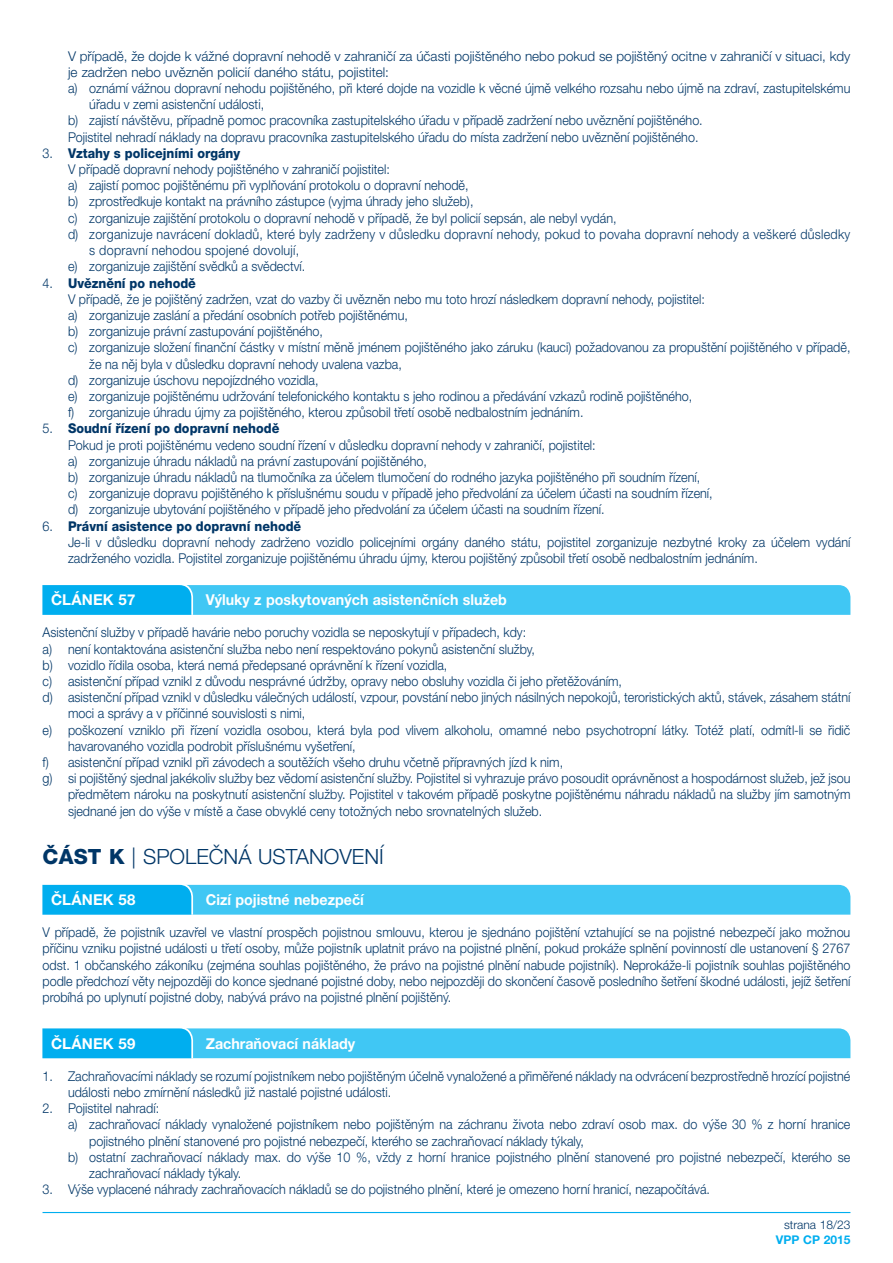
<style>
.page{position:relative;width:893px;height:1263px;background:#fff}
.page>*{position:absolute;margin:0;border:0;box-sizing:border-box;transform-origin:0 0}
.t1{font:300 21px "Helvetica Neue LT Pro";color:#003667}
.t2{font:700 15px "Helvetica Neue LT Pro";color:#fff;scale:.95 1}
.t3{font:700 15px "Helvetica Neue LT Pro";color:#fff}
.t4{font:300 13.5px/16.2px "Helvetica Neue LT Pro";color:#003667;scale:.93 1}
.t5{font:300 13.5px "Helvetica Neue LT Pro";color:#003667}
.t6{font:300 13.5px "Helvetica Neue LT Pro";letter-spacing:.02em;color:#003667;scale:.93 1}
.t7{font:800 13.5px "Helvetica Neue LT Pro";color:#003667;scale:.93 1}
.t8{font:300 12px "Helvetica Neue LT Pro";color:#003667}
.t9{font:700 12px "Helvetica Neue LT Pro";color:#00aeef}
.s1{font-weight:300}
.s2{font-weight:800}
</style>
<div class="page">
<hr style="left:43px;top:1212px;width:807px;height:1px;background:#00aeef">
<svg style="left:43px;top:585px;width:807px;height:30px;background:#35c2f3"></svg>
<svg style="left:43px;top:884px;width:807px;height:31px;background:#3cc4f3"></svg>
<svg style="left:43px;top:1028px;width:807px;height:30px;background:#37c3f3"></svg>
<p class="t5" style="left:68px;top:48px;width:784px">V případě, že dojde k vážné dopravní nehodě v zahraničí za účasti pojištěného nebo pokud se pojištěný ocitne v zahraničí v situaci, kdy</p>
<p class="t5" style="left:68px;top:64px;width:322px">je zadržen nebo uvězněn policií daného státu, pojistitel:</p>
<p class="t4" style="left:68px;top:80px;width:843px">a) oznámí vážnou dopravní nehodu pojištěného, při které dojde na vozidle k věcné újmě velkého rozsahu nebo újmě na zdraví, zastupitelskému</p>
<p class="t4" style="left:89px;top:96px;width:190px">úřadu v zemi asistenční události,</p>
<p class="t4" style="left:68px;top:112px;width:684px">b) zajistí návštěvu, případně pomoc pracovníka zastupitelského úřadu v případě zadržení nebo uvěznění pojištěného.</p>
<p class="t4" style="left:68px;top:128px;width:679px">Pojistitel nehradí náklady na dopravu pracovníka zastupitelského úřadu do místa zadržení nebo uvěznění pojištěného.</p>
<p class="t7" style="left:43px;top:145px;width:214px"><span class="s1">3.</span> Vztahy s policejními orgány</p>
<p class="t4" style="left:68px;top:161px;width:348px">V případě dopravní nehody pojištěného v zahraničí pojistitel:</p>
<p class="t4" style="left:68px;top:177px;width:432px">a) zajistí pomoc pojištěnému při vyplňování protokolu o dopravní nehodě,</p>
<p class="t4" style="left:68px;top:193px;width:437px">b) zprostředkuje kontakt na právního zástupce (vyjma úhrady jeho služeb),</p>
<p class="t4" style="left:68px;top:209px;width:591px">c) zorganizuje zajištění protokolu o dopravní nehodě v případě, že byl policií sepsán, ale nebyl vydán,</p>
<p class="t6" style="left:68px;top:226px;width:843px">d) zorganizuje navrácení dokladů, které byly zadrženy v důsledku dopravní nehody, pokud to povaha dopravní nehody a veškeré důsledky</p>
<p class="t6" style="left:89px;top:242px;width:227px">s dopravní nehodou spojené dovolují,</p>
<p class="t4" style="left:68px;top:258px;width:257px">e) zorganizuje zajištění svědků a svědectví.</p>
<p class="t7" style="left:43px;top:275px;width:166px"><span class="s1">4.</span> Uvěznění po nehodě</p>
<p class="t4" style="left:68px;top:290px;width:686px">V případě, že je pojištěný zadržen, vzat do vazby či uvězněn nebo mu toto hrozí následkem dopravní nehody, pojistitel:</p>
<p class="t4" style="left:68px;top:307px;width:367px">a) zorganizuje zaslání a předání osobních potřeb pojištěnému,</p>
<p class="t4" style="left:68px;top:323px;width:276px">b) zorganizuje právní zastupování pojištěného,</p>
<p class="t4" style="left:68px;top:339px;width:843px">c) zorganizuje složení finanční částky v místní měně jménem pojištěného jako záruku (kauci) požadovanou za propuštění pojištěného v případě,</p>
<p class="t4" style="left:89px;top:355px;width:338px">že na něj byla v důsledku dopravní nehody uvalena vazba,</p>
<p class="t4" style="left:68px;top:371px;width:271px">d) zorganizuje úschovu nepojízdného vozidla,</p>
<p class="t4" style="left:68px;top:388px;width:673px">e) zorganizuje pojištěnému udržování telefonického kontaktu s jeho rodinou a předávání vzkazů rodině pojištěného,</p>
<p class="t4" style="left:68px;top:404px;width:556px">f) zorganizuje úhradu újmy za pojištěného, kterou způsobil třetí osobě nedbalostním jednáním.</p>
<p class="t4" style="left:68px;top:420px;width:695px;text-indent:-26px">5. <span class="s2">Soudní řízení po dopravní nehodě<br></span>Pokud je proti pojištěnému vedeno soudní řízení v důsledku dopravní nehody v zahraničí, pojistitel:<br>a) zorganizuje úhradu nákladů na právní zastupování pojištěného,<br>b) zorganizuje úhradu nákladů na tlumočníka za účelem tlumočení do rodného jazyka pojištěného při soudním řízení, c) zorganizuje dopravu pojištěného k příslušnému soudu v případě jeho předvolání za účelem účasti na soudním řízení, d) zorganizuje ubytování pojištěného v případě jeho předvolání za účelem účasti na soudním řízení.</p>
<p class="t4" style="left:68px;top:517px;width:843px;text-indent:-26px">6. <span class="s2">Právní asistence po dopravní nehodě<br></span>Je-li v důsledku dopravní nehody zadrženo vozidlo policejními orgány daného státu, pojistitel zorganizuje nezbytné kroky za účelem vydání zadrženého vozidla. Pojistitel zorganizuje pojištěnému úhradu újmy, kterou pojištěný způsobil třetí osobě nedbalostním jednáním.</p>
<p class="t3" style="left:51px;top:591px;width:86px">ČLÁNEK 57</p>
<p class="t2" style="left:206px;top:591px;width:318px">Výluky z poskytovaných asistenčních služeb</p>
<p class="t4" style="left:43px;top:624px;width:522px">Asistenční služby v případě havárie nebo poruchy vozidla se neposkytují v případech, kdy:</p>
<p class="t4" style="left:43px;top:640px;width:531px">a) není kontaktována asistenční služba nebo není respektováno pokynů asistenční služby,</p>
<p class="t4" style="left:43px;top:657px;width:437px">b) vozidlo řídila osoba, která nemá předepsané oprávnění k řízení vozidla,</p>
<p class="t4" style="left:43px;top:673px;width:625px">c) asistenční případ vznikl z důvodu nesprávné údržby, opravy nebo obsluhy vozidla či jeho přetěžováním,</p>
<p class="t4" style="left:43px;top:689px;width:870px">d) asistenční případ vznikl v důsledku válečných událostí, vzpour, povstání nebo jiných násilných nepokojů, teroristických aktů, stávek, zásahem státní</p>
<p class="t4" style="left:68px;top:705px;width:257px">moci a správy a v příčinné souvislosti s nimi,</p>
<p class="t4" style="left:43px;top:721px;width:870px">e) poškození vzniklo při řízení vozidla osobou, která byla pod vlivem alkoholu, omamné nebo psychotropní látky. Totéž platí, odmítl-li se řidič</p>
<p class="t4" style="left:68px;top:738px;width:311px">havarovaného vozidla podrobit příslušnému vyšetření,</p>
<p class="t4" style="left:43px;top:754px;width:561px">f) asistenční případ vznikl při závodech a soutěžích všeho druhu včetně přípravných jízd k nim,</p>
<p class="t4" style="left:43px;top:770px;width:870px">g) si pojištěný sjednal jakékoliv služby bez vědomí asistenční služby. Pojistitel si vyhrazuje právo posoudit oprávněnost a hospodárnost služeb, jež jsou</p>
<p class="t4" style="left:68px;top:786px;width:843px">předmětem nároku na poskytnutí asistenční služby. Pojistitel v takovém případě poskytne pojištěnému náhradu nákladů na služby jím samotným</p>
<p class="t4" style="left:68px;top:802px;width:511px">sjednané jen do výše v místě a čase obvyklé ceny totožných nebo srovnatelných služeb.</p>
<h1 class="t1" style="left:43px;top:844px;width:343px"><span class="s2">ČÁST K</span> | SPOLEČNÁ USTANOVENÍ</h1>
<p class="t3" style="left:51px;top:890px;width:86px">ČLÁNEK 58</p>
<p class="t2" style="left:206px;top:890px;width:168px">Cizí pojistné nebezpečí</p>
<p class="t4" style="left:43px;top:924px;width:870px;text-align:justify">V případě, že pojistník uzavřel ve vlastní prospěch pojistnou smlouvu, kterou je sjednáno pojištění vztahující se na pojistné nebezpečí jako možnou příčinu vzniku pojistné události u třetí osoby, může pojistník uplatnit právo na pojistné plnění, pokud prokáže splnění povinností dle ustanovení § 2767 odst. 1 občanského zákoníku (zejména souhlas pojištěného, že právo na pojistné plnění nabude pojistník). Neprokáže-li pojistník souhlas pojištěného podle předchozí věty nejpozději do konce sjednané pojistné doby, nebo nejpozději do skončení časově posledního šetření škodné události, jejíž šetření probíhá po uplynutí pojistné doby, nabývá právo na pojistné plnění pojištěný.</p>
<p class="t3" style="left:51px;top:1034px;width:86px">ČLÁNEK 59</p>
<p class="t2" style="left:206px;top:1034px;width:159px">Zachraňovací náklady</p>
<p class="t4" style="left:68px;top:1067px;width:843px;text-indent:-26px">1. Zachraňovacími náklady se rozumí pojistníkem nebo pojištěným účelně vynaložené a přiměřené náklady na odvrácení bezprostředně hrozící pojistné události nebo zmírnění následků již nastalé pojistné události.</p>
<p class="t4" style="left:43px;top:1100px;width:127px">2. Pojistitel nahradí:</p>
<p class="t4" style="left:68px;top:1116px;width:843px">a) zachraňovací náklady vynaložené pojistníkem nebo pojištěným na záchranu života nebo zdraví osob max. do výše 30 % z horní hranice</p>
<p class="t4" style="left:89px;top:1132px;width:533px">pojistného plnění stanovené pro pojistné nebezpečí, kterého se zachraňovací náklady týkaly,</p>
<p class="t4" style="left:68px;top:1148px;width:843px">b) ostatní zachraňovací náklady max. do výše 10 %, vždy z horní hranice pojistného plnění stanovené pro pojistné nebezpečí, kterého se</p>
<p class="t4" style="left:89px;top:1165px;width:165px">zachraňovací náklady týkaly.</p>
<p class="t4" style="left:43px;top:1181px;width:719px">3. Výše vyplacené náhrady zachraňovacích nákladů se do pojistného plnění, které je omezeno horní hranicí, nezapočítává.</p>
<p class="t8" style="left:784px;top:1218px;width:68px">strana 18/23</p>
<p class="t9" style="left:776px;top:1232px;width:76px">VPP CP 2015</p>
</div>
